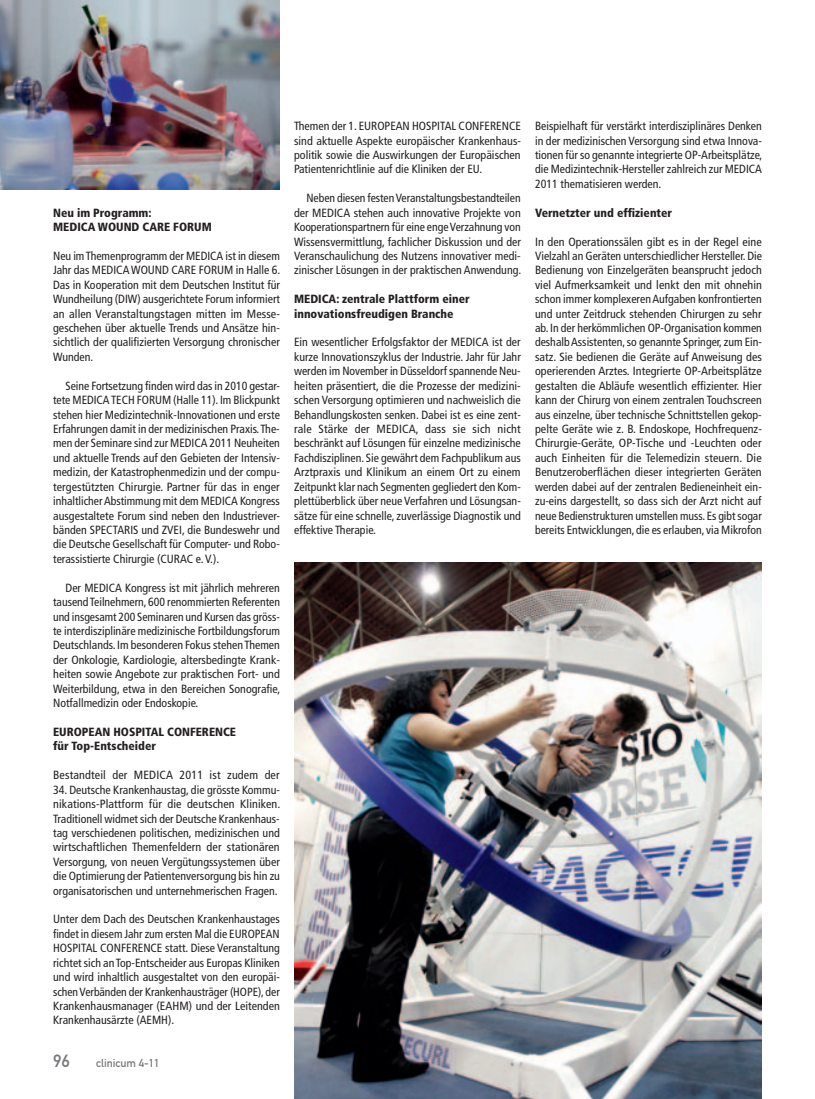
<style>
.page{position:relative;width:815px;height:1099px;background:#fff}
.page>*{position:absolute;margin:0;border:0;box-sizing:border-box;transform-origin:0 0}
.t1{font:17.5px "DIN Mittelschrift Std";color:#76787b}
.t2{font:condensed 11.88px/14.4px "Frutiger LT Std";color:#231f20;text-align:justify}
.t3{font:900 condensed 11.88px/14.4px "Frutiger LT Std";color:#231f20}
.t4{font:11.25px "DIN Mittelschrift Std";color:#76787b}
</style>
<div class="page">
<img style="left:0;top:0;width:280px;height:190px">
<img style="left:294px;top:563px;width:468px;height:535px">
<p class="t3" style="left:53px;top:205px;width:160px">Neu im Programm:<br>MEDICA WOUND CARE FORUM</p>
<p class="t2" style="left:53px;top:249px;width:229px">Neu im Themenprogramm der MEDICA ist in diesem Jahr das MEDICA WOUND CARE FORUM in Halle 6.<br>Das in Kooperation mit dem Deutschen Institut für Wundheilung (DIW) ausgerichtete Forum informiert an allen Veranstaltungstagen mitten im Messe&shy;geschehen über aktuelle Trends und Ansätze hin&shy;sichtlich der qualifizierten Versorgung chronischer Wunden.</p>
<p class="t2" style="left:53px;top:378px;width:228px;text-indent:12px">Seine Fortsetzung finden wird das in 2010 gestar&shy;tete MEDICA TECH FORUM (Halle 11). Im Blickpunkt stehen hier Medizintechnik-Innovationen und erste Erfahrungen damit in der medizinischen Praxis. The&shy;men der Seminare sind zur MEDICA 2011 Neuheiten und aktuelle Trends auf den Gebieten der Intensiv&shy;medizin, der Katastrophenmedizin und der compu&shy;tergestützten Chirurgie. Partner für das in enger inhaltlicher Abstimmung mit dem MEDICA Kongress ausgestaltete Forum sind neben den Industriever&shy;bänden SPECTARIS und ZVEI, die Bundeswehr und die Deutsche Gesellschaft für Computer- und Robo&shy;terassistierte Chirurgie (CURAC e. V.).</p>
<p class="t2" style="left:53px;top:580px;width:229px;text-indent:12px">Der MEDICA Kongress ist mit jährlich mehreren tausend Teilnehmern, 600 renommierten Referenten und insgesamt 200 Seminaren und Kursen das gröss&shy;te interdisziplinäre medizinische Fortbildungsforum Deutschlands. Im besonderen Fokus stehen Themen der Onkologie, Kardiologie, altersbedingte Krank&shy;heiten sowie Angebote zur praktischen Fort- und Weiterbildung, etwa in den Bereichen Sonografie, Notfallmedizin oder Endoskopie.</p>
<p class="t3" style="left:53px;top:724px;width:184px">EUROPEAN HOSPITAL CONFERENCE für Top-Entscheider</p>
<p class="t2" style="left:53px;top:768px;width:228px">Bestandteil der MEDICA 2011 ist zudem der</p>
<p class="t2" style="left:53px;top:782px;width:229px">34. Deutsche Krankenhaustag, die grösste Kommu&shy;nikations-Plattform für die deutschen Kliniken.<br>Traditionell widmet sich der Deutsche Krankenhaus&shy;tag verschiedenen politischen, medizinischen und wirtschaftlichen Themenfeldern der stationären Versorgung, von neuen Vergütungssystemen über die Optimierung der Patientenversorgung bis hin zu organisatorischen und unternehmerischen Fragen.</p>
<p class="t2" style="left:53px;top:912px;width:228px">Unter dem Dach des Deutschen Krankenhaustages findet in diesem Jahr zum ersten Mal die EUROPEAN HOSPITAL CONFERENCE statt. Diese Veranstaltung richtet sich an Top-Entscheider aus Europas Kliniken und wird inhaltlich ausgestaltet von den europäi&shy;schen Verbänden der Krankenhausträger (HOPE), der Krankenhausmanager (EAHM) und der Leitenden Krankenhausärzte (AEMH).</p>
<h1 class="t1" style="left:53px;top:1050px;width:18px">96</h1>
<p class="t4" style="left:96px;top:1056px;width:65px">clinicum 4-11</p>
<p class="t2" style="left:294px;top:119px;width:228px">Themen der 1. EUROPEAN HOSPITAL CONFERENCE sind aktuelle Aspekte europäischer Krankenhaus&shy;politik sowie die Auswirkungen der Europäischen Patientenrichtlinie auf die Kliniken der EU.</p>
<p class="t2" style="left:294px;top:191px;width:229px;text-indent:12px">Neben diesen festen Veranstaltungsbestandteilen der MEDICA stehen auch innovative Projekte von Kooperationspartnern für eine enge Verzahnung von Wissensvermittlung, fachlicher Diskussion und der Veranschaulichung des Nutzens innovativer medi&shy;zinischer Lösungen in der praktischen Anwendung.</p>
<p class="t3" style="left:294px;top:292px;width:177px">MEDICA: zentrale Plattform einer innovationsfreudigen Branche</p>
<p class="t2" style="left:294px;top:335px;width:228px">Ein wesentlicher Erfolgsfaktor der MEDICA ist der kurze Innovationszyklus der Industrie. Jahr für Jahr werden im November in Düsseldorf spannende Neu&shy;heiten präsentiert, die die Prozesse der medizini&shy;schen Versorgung optimieren und nachweislich die Behandlungskosten senken. Dabei ist es eine zent&shy;rale Stärke der MEDICA, dass sie sich nicht beschränkt auf Lösungen für einzelne medizinische Fachdisziplinen. Sie gewährt dem Fachpublikum aus Arztpraxis und Klinikum an einem Ort zu einem Zeitpunkt klar nach Segmenten gegliedert den Kom&shy;plettüberblick über neue Verfahren und Lösungsan&shy;sätze für eine schnelle, zuverlässige Diagnostik und effektive Therapie.</p>
<p class="t2" style="left:535px;top:119px;width:229px">Beispielhaft für verstärkt interdisziplinäres Denken in der medizinischen Versorgung sind etwa Innova&shy;tionen für so genannte integrierte OP-Arbeitsplätze, die Medizintechnik-Hersteller zahlreich zur MEDICA 2011 thematisieren werden.</p>
<p class="t3" style="left:535px;top:205px;width:139px">Vernetzter und effizienter</p>
<p class="t2" style="left:535px;top:234px;width:228px">In den Operationssälen gibt es in der Regel eine Vielzahl an Geräten unterschiedlicher Hersteller. Die Bedienung von Einzelgeräten beansprucht jedoch viel Aufmerksamkeit und lenkt den mit ohnehin schon immer komplexeren Aufgaben konfrontierten und unter Zeitdruck stehenden Chirurgen zu sehr ab. In der herkömmlichen OP-Organisation kommen deshalb Assistenten, so genannte Springer, zum Ein&shy;satz. Sie bedienen die Geräte auf Anweisung des operierenden Arztes. Integrierte OP-Arbeitsplätze gestalten die Abläufe wesentlich effizienter. Hier kann der Chirurg von einem zentralen Touchscreen aus einzelne, über technische Schnittstellen gekop&shy;pelte Geräte wie z. B. Endoskope, Hochfrequenz-Chirurgie-Geräte, OP-Tische und -Leuchten oder auch Einheiten für die Telemedizin steuern. Die Benutzeroberflächen dieser integrierten Geräten werden dabei auf der zentralen Bedieneinheit ein&shy;zu-eins dargestellt, so dass sich der Arzt nicht auf neue Bedienstrukturen umstellen muss. Es gibt sogar bereits Entwicklungen, die es erlauben, via Mikrofon</p>
</div>
